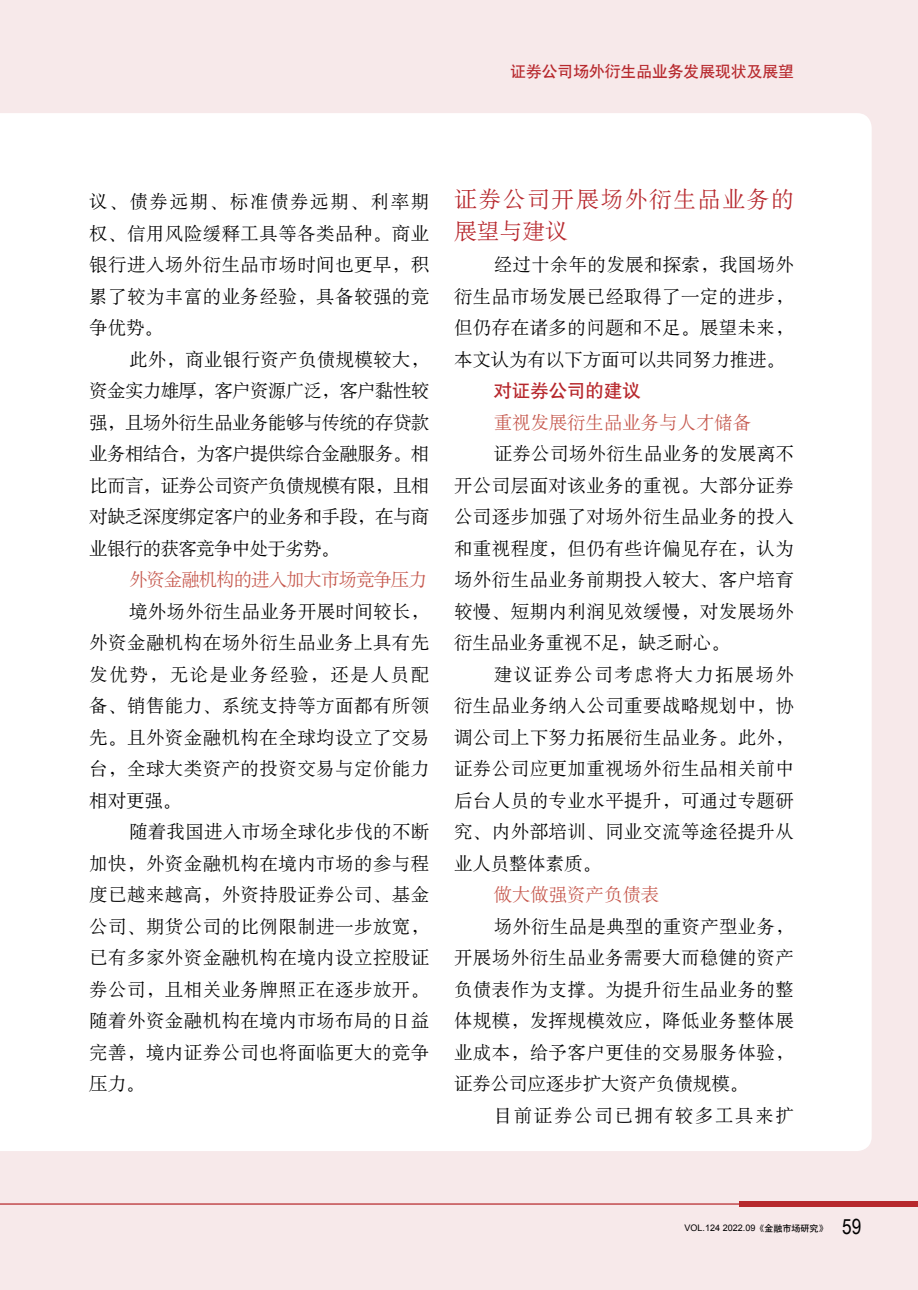
<style>
.page{position:relative;width:918px;height:1290px;background:#f7e9ea}
.page>*{position:absolute;margin:0;border:0;box-sizing:border-box;transform-origin:0 0}
._1级标题{font:22.75px/31.5px "H Ya 6 gj";letter-spacing:.07em;color:#b7282d}
.t1{font:21px "Arial Narrow";color:#000}
.正文{font:18.38px/31.5px "H Ya 6 gj";letter-spacing:.03em;color:#000;text-align:justify}
._3级小标题{font:18.38px "H Ya 6 gj";color:#c5564b}
._3级小标题-2{font:18.38px "H Ya 6 gj";letter-spacing:-.05em;color:#c5564b}
.正文-2{font:18.38px "H Ya 6 gj";letter-spacing:.095em;color:#000}
._2级标题{font:18.38px "H Yb 1 gj";color:#b7282d}
.页眉_右上角{font:15.75px "H Yb 1 gj";color:#b7282d}
.t2{font:9.1px "Arial";color:#000}
.s1{font-family:"H Yb 1 gj"}
</style>
<div class="page">
<div style="left:0;top:113px;width:871px;height:1038px;background:#fff"></div>
<div style="left:739px;top:1201px;width:179px;height:6px;background:#b7282d"></div>
<hr style="left:0;top:1203px;width:918px;height:1px;background:#b7282d">
<p class="页眉_右上角" style="left:510px;top:64px;width:285px">证券公司场外衍生品业务发展现状及展望</p>
<p class="正文" style="left:89px;top:186px;width:341px">议、债券远期、标准债券远期、利率期权、信用风险缓释工具等各类品种。商业银行进入场外衍生品市场时间也更早，积累了较为丰富的业务经验，具备较强的竞争优势。</p>
<p class="正文" style="left:89px;top:343px;width:341px;text-indent:40px">此外，商业银行资产负债规模较大，资金实力雄厚，客户资源广泛，客户黏性较强，且场外衍生品业务能够与传统的存贷款业务相结合，为客户提供综合金融服务。相比而言，证券公司资产负债规模有限，且相对缺乏深度绑定客户的业务和手段，在与商业银行的获客竞争中处于劣势。</p>
<p class="_3级小标题-2" style="left:129px;top:570px;width:299px">外资金融机构的进入加大市场竞争压力</p>
<p class="正文" style="left:89px;top:595px;width:341px;text-indent:40px">境外场外衍生品业务开展时间较长，外资金融机构在场外衍生品业务上具有先发优势，无论是业务经验，还是人员配备、销售能力、系统支持等方面都有所领先。且外资金融机构在全球均设立了交易台，全球大类资产的投资交易与定价能力相对更强。</p>
<p class="正文" style="left:89px;top:816px;width:341px;text-indent:40px">随着我国进入市场全球化步伐的不断加快，外资金融机构在境内市场的参与程度已越来越高，外资持股证券公司、基金公司、期货公司的比例限制进一步放宽，已有多家外资金融机构在境内设立控股证券公司，且相关业务牌照正在逐步放开。随着外资金融机构在境内市场布局的日益完善，境内证券公司也将面临更大的竞争压力。</p>
<p class="_1级标题" style="left:454px;top:184px;width:341px">证券公司开展场外衍生品业务的展望与建议</p>
<p class="正文" style="left:454px;top:249px;width:341px;text-indent:40px">经过十余年的发展和探索，我国场外衍生品市场发展已经取得了一定的进步，但仍存在诸多的问题和不足。展望未来，本文认为有以下方面可以共同努力推进。</p>
<p class="_2级标题" style="left:494px;top:381px;width:148px">对证券公司的建议</p>
<p class="_3级小标题" style="left:494px;top:413px;width:259px">重视发展衍生品业务与人才储备</p>
<p class="正文" style="left:454px;top:438px;width:341px;text-indent:40px">证券公司场外衍生品业务的发展离不开公司层面对该业务的重视。大部分证券公司逐步加强了对场外衍生品业务的投入和重视程度，但仍有些许偏见存在，认为场外衍生品业务前期投入较大、客户培育较慢、短期内利润见效缓慢，对发展场外衍生品业务重视不足，缺乏耐心。</p>
<p class="正文" style="left:454px;top:658px;width:341px;text-indent:40px">建议证券公司考虑将大力拓展场外衍生品业务纳入公司重要战略规划中，协调公司上下努力拓展衍生品业务。此外，证券公司应更加重视场外衍生品相关前中后台人员的专业水平提升，可通过专题研究、内外部培训、同业交流等途径提升从业人员整体素质。</p>
<p class="_3级小标题" style="left:494px;top:885px;width:167px">做大做强资产负债表</p>
<p class="正文" style="left:454px;top:910px;width:341px;text-indent:40px">场外衍生品是典型的重资产型业务，开展场外衍生品业务需要大而稳健的资产负债表作为支撑。为提升衍生品业务的整体规模，发挥规模效应，降低业务整体展业成本，给予客户更佳的交易服务体验，证券公司应逐步扩大资产负债规模。</p>
<p class="正文-2" style="left:494px;top:1106px;width:302px">目前证券公司已拥有较多工具来扩</p>
<p class="t2" style="left:684px;top:1222px;width:145px">VOL.124 2022.09<span class="s1">《金融市场研究》</span></p>
<p class="t1" style="left:842px;top:1211px;width:21px">59</p>
</div>
